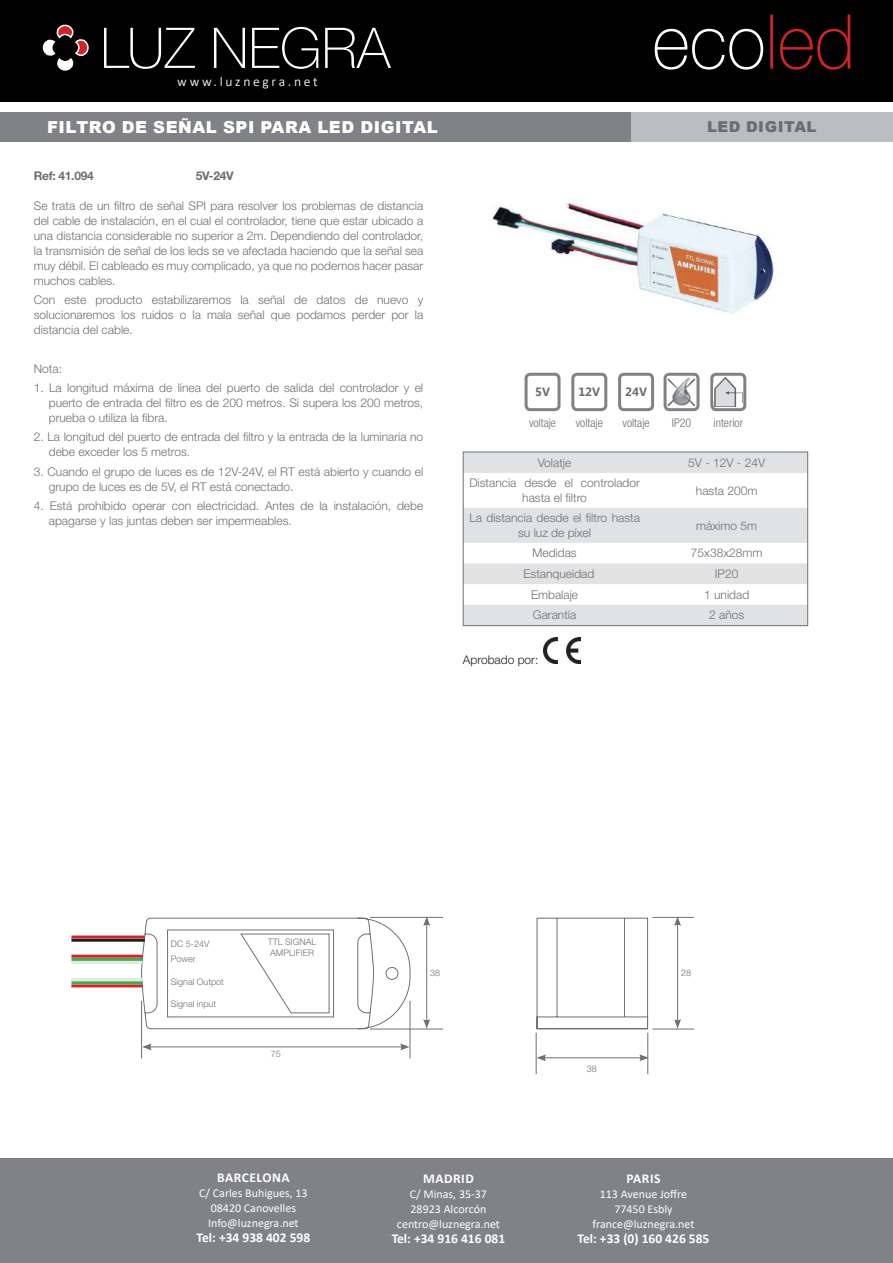
<style>
.page{position:relative;width:893px;height:1263px;background:#fff}
.page>*{position:absolute;margin:0;border:0;box-sizing:border-box;transform-origin:0 0}
.t1{font:900 16.5px "Arial";letter-spacing:.035em;color:#fff}
.t2{font:900 15px "Arial";letter-spacing:.035em;color:#6c6d70}
.t3{font:700 13.5px "Calibri";color:#fff}
.t4{font:13.5px "Calibri";letter-spacing:.2em;color:#e1e2e4}
.t5{font:700 13.5px "Calibri";letter-spacing:.04em;color:#fff}
.t6{font:300 12px/15px "Helvetica Neue LT Std";color:#6f7073;text-align:justify}
.t7{font:12px/15px "Calibri";color:#fff;text-align:center}
.t8{font:300 condensed 12px "Helvetica Neue LT Std";color:#6f7073}
.t9{font:300 12px "Helvetica Neue LT Std";color:#231f20}
.t10{font:700 12px "Helvetica Neue LT Std";letter-spacing:-.025em;color:#6f7073}
.t11{font:700 12px "Khmer UI";color:#6c6d70}
.t12{font:700 12px "Helvetica Neue LT Std";color:#6c6d70}
.t13{font:300 9px/10.8px "Helvetica Neue LT Std";color:#6f7073}
.s1{color:#6c6d70}
</style>
<div class="page">
<div style="left:0;top:0;width:893px;height:102px;background:#000"></div>
<svg style="left:43px;top:24px;width:46px;height:47px"></svg>
<svg style="left:104px;top:27px;width:287px;height:42px"></svg>
<svg style="left:770px;top:15px;width:80px;height:55px"></svg>
<svg style="left:655px;top:29px;width:108px;height:41px"></svg>
<img style="left:492px;top:199px;width:283px;height:115px">
<div style="left:631px;top:112px;width:262px;height:30px;background:#bcbdc0"></div>
<div style="left:0;top:112px;width:631px;height:30px;background:#808285"></div>
<div style="left:0;top:1159px;width:893px;height:104px;background:#808285"></div>
<div style="left:618px;top:373px;width:36px;height:38px;border:3px solid #808285;border-radius:4px"></div>
<div style="left:571px;top:373px;width:36px;height:38px;border:3px solid #808285;border-radius:4px"></div>
<div style="left:525px;top:373px;width:35px;height:38px;border:3px solid #808285;border-radius:4px"></div>
<div style="left:664px;top:373px;width:35px;height:38px;border:3px solid #808285;border-radius:4px"></div>
<img style="left:667px;top:383px;width:1px;height:18px">
<img style="left:668px;top:377px;width:27px;height:30px">
<div style="left:710px;top:373px;width:36px;height:38px;border:3px solid #808285;border-radius:4px"></div>
<img style="left:714px;top:377px;width:28px;height:30px">
<svg style="left:465px;top:454px;width:341px;height:170px;fill:#e1e2e4"></svg>
<div style="left:463px;top:452px;width:345px;height:174px;border:1px solid #6f7073"></div>
<svg style="left:141px;top:917px;width:270px;height:112px"></svg>
<svg style="left:536px;top:917px;width:112px;height:112px"></svg>
<hr style="left:71px;top:939px;width:74px;height:3px;background:#231f20">
<hr style="left:71px;top:958px;width:72px;height:3px;background:#40ae49">
<hr style="left:71px;top:981px;width:72px;height:3px;background:#40ae49">
<hr style="left:71px;top:961px;width:72px;height:3px;background:#e6e7e9">
<hr style="left:71px;top:978px;width:72px;height:3px;background:#e6e7e9">
<hr style="left:71px;top:935px;width:74px;height:3px;background:#d1232a">
<hr style="left:71px;top:955px;width:72px;height:3px;background:#d1232a">
<hr style="left:71px;top:984px;width:72px;height:3px;background:#d1232a">
<hr style="left:410px;top:1001px;width:1px;height:57px;background:#6f7073">
<hr style="left:370px;top:917px;width:73px;height:1px;background:#6f7073">
<hr style="left:652px;top:917px;width:42px;height:1px;background:#6f7073">
<hr style="left:647px;top:1033px;width:1px;height:41px;background:#6f7073">
<hr style="left:370px;top:1029px;width:73px;height:1px;background:#6f7073">
<hr style="left:652px;top:1029px;width:42px;height:1px;background:#6f7073">
<hr style="left:536px;top:1033px;width:1px;height:41px;background:#6f7073">
<hr style="left:141px;top:1001px;width:1px;height:57px;background:#6f7073">
<hr style="left:149px;top:1046px;width:254px;height:1px;background:#6f7073">
<svg style="left:400px;top:1043px;width:10px;height:7px"></svg>
<svg style="left:142px;top:1043px;width:10px;height:7px"></svg>
<hr style="left:426px;top:923px;width:1px;height:98px;background:#6f7073">
<svg style="left:423px;top:1019px;width:7px;height:10px"></svg>
<svg style="left:423px;top:916px;width:7px;height:10px"></svg>
<hr style="left:677px;top:923px;width:1px;height:98px;background:#6f7073">
<svg style="left:674px;top:1019px;width:7px;height:10px"></svg>
<svg style="left:674px;top:916px;width:7px;height:10px"></svg>
<hr style="left:544px;top:1057px;width:98px;height:1px;background:#6f7073">
<svg style="left:536px;top:1054px;width:10px;height:7px"></svg>
<svg style="left:639px;top:1054px;width:10px;height:7px"></svg>
<img style="left:543px;top:637px;width:38px;height:27px">
<p class="t4" style="left:177px;top:73px;width:142px">www.luznegra.net</p>
<h1 class="t1" style="left:47px;top:115px;width:392px">FILTRO DE SEÑAL SPI PARA LED DIGITAL</h1>
<p class="t2" style="left:707px;top:116px;width:111px">LED DIGITAL</p>
<p class="t10" style="left:34px;top:168px;width:61px"><span class="s1">Ref:</span> 41.094</p>
<p class="t12" style="left:196px;top:168px;width:39px">5V-24V</p>
<p class="t6" style="left:34px;top:198px;width:391px">Se trata de un filtro de señal SPI para resolver los problemas de distancia del cable de instalación, en el cual el controlador, tiene que estar ubicado a una distancia considerable no superior a 2m. Dependiendo del controlador, la transmisión de señal de los leds se ve afectada haciendo que la señal sea muy débil. El cableado es muy complicado, ya que no podemos hacer pasar muchos cables.</p>
<p class="t6" style="left:34px;top:292px;width:391px">Con este producto estabilizaremos la señal de datos de nuevo y solucionaremos los ruidos o la mala señal que podamos perder por la distancia del cable.</p>
<p class="t6" style="left:34px;top:361px;width:30px">Nota:</p>
<p class="t6" style="left:49px;top:380px;width:376px;text-indent:-15px">1. La longitud máxima de línea del puerto de salida del controlador y el puerto de entrada del filtro es de 200 metros. Si supera los 200 metros, prueba o utiliza la fibra.</p>
<p class="t6" style="left:49px;top:429px;width:376px;text-indent:-15px">2. La longitud del puerto de entrada del filtro y la entrada de la luminaria no debe exceder los 5 metros.</p>
<p class="t6" style="left:49px;top:463px;width:376px;text-indent:-15px">3. Cuando el grupo de luces es de 12V-24V, el RT está abierto y cuando el grupo de luces es de 5V, el RT está conectado.</p>
<p class="t6" style="left:49px;top:498px;width:376px;text-indent:-15px">4. Está prohibido operar con electricidad. Antes de la instalación, debe apagarse y las juntas deben ser impermeables.</p>
<p class="t11" style="left:535px;top:385px;width:16px">5V</p>
<p class="t11" style="left:578px;top:385px;width:23px">12V</p>
<p class="t11" style="left:625px;top:385px;width:23px">24V</p>
<p class="t8" style="left:529px;top:416px;width:29px">voltaje</p>
<p class="t8" style="left:576px;top:416px;width:29px">voltaje</p>
<p class="t8" style="left:623px;top:416px;width:29px">voltaje</p>
<p class="t8" style="left:672px;top:416px;width:21px">IP20</p>
<p class="t8" style="left:714px;top:416px;width:31px">interior</p>
<p class="t6" style="left:538px;top:455px;width:35px">Volatje</p>
<p class="t6" style="left:688px;top:455px;width:78px">5V - 12V - 24V</p>
<p class="t6" style="left:469px;top:476px;width:172px;line-height:14.4px;text-align:center">Distancia desde el controlador hasta el filtro</p>
<p class="t6" style="left:696px;top:483px;width:63px">hasta 200m</p>
<p class="t6" style="left:469px;top:511px;width:172px;line-height:14.4px;text-align:center">La distancia desde el filtro hasta su luz de píxel</p>
<p class="t6" style="left:696px;top:518px;width:62px">máximo 5m</p>
<p class="t6" style="left:532px;top:545px;width:46px">Medidas</p>
<p class="t6" style="left:691px;top:545px;width:73px">75x38x28mm</p>
<p class="t6" style="left:523px;top:566px;width:72px">Estanqueidad</p>
<p class="t6" style="left:715px;top:566px;width:25px">IP20</p>
<p class="t6" style="left:531px;top:587px;width:49px">Embalaje</p>
<p class="t6" style="left:704px;top:587px;width:47px">1 unidad</p>
<p class="t6" style="left:533px;top:607px;width:45px">Garantía</p>
<p class="t6" style="left:709px;top:607px;width:37px">2 años</p>
<p class="t9" style="left:463px;top:652px;width:77px">Aprobado por:</p>
<p class="t13" style="left:171px;top:936px;width:40px;line-height:14.9px">DC 5-24V<br>Power</p>
<p class="t13" style="left:171px;top:976px;width:55px">Signal Outpot</p>
<p class="t13" style="left:171px;top:998px;width:47px">Signal input</p>
<p class="t13" style="left:268px;top:936px;width:50px">TTL SIGNAL<br>AMPLIFIER</p>
<p class="t13" style="left:271px;top:1048px;width:12px">75</p>
<p class="t5" style="left:217px;top:1168px;width:74px">BARCELONA</p>
<p class="t7" style="left:199px;top:1185px;width:110px">C/ Carles Buhigues, 13<br>08420 Canovelles<br>Info@luznegra.net</p>
<p class="t3" style="left:197px;top:1228px;width:115px">Tel: +34 938 402 598</p>
<p class="t13" style="left:430px;top:967px;width:12px">38</p>
<p class="t13" style="left:681px;top:967px;width:12px">28</p>
<p class="t3" style="left:423px;top:1169px;width:52px">MADRID</p>
<p class="t7" style="left:397px;top:1186px;width:104px">C/ Minas, 35-37<br>28923 Alcorcón centro@luznegra.net</p>
<p class="t3" style="left:392px;top:1229px;width:115px">Tel: +34 916 416 081</p>
<p class="t13" style="left:587px;top:1063px;width:12px">38</p>
<p class="t3" style="left:626px;top:1169px;width:36px">PARIS</p>
<p class="t7" style="left:592px;top:1186px;width:104px">113 Avenue Joffre<br>77450 Esbly france@luznegra.net</p>
<p class="t3" style="left:577px;top:1229px;width:133px">Tel: +33 (0) 160 426 585</p>
</div>
